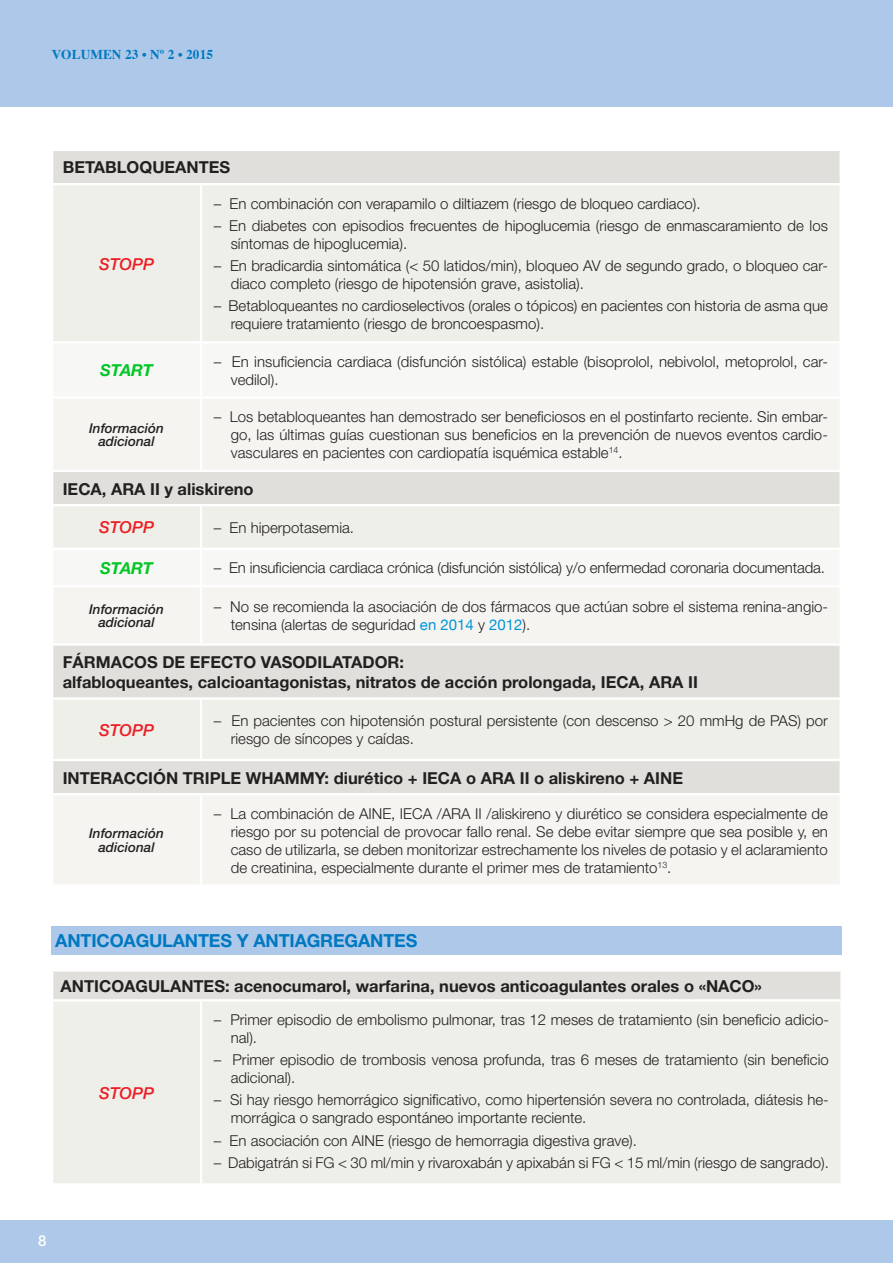
<style>
.page{position:relative;width:893px;height:1263px;background:#fff}
.page>*{position:absolute;margin:0;border:0;box-sizing:border-box;transform-origin:0 0}
.t1{font:700 18px "Helvetica Neue LT Std";letter-spacing:-.01em;color:#0079c1}
.t2{font:700 16.5px/19.8px "Helvetica Neue";color:#231f20}
.t3{font:italic 500 16.5px "Helvetica Neue";color:#ed1d24}
.t4{font:italic 700 16.5px "Helvetica Neue";letter-spacing:-.01em;color:#00c724}
.t5{font:300 15px/18px "Helvetica Neue";color:#231f20}
.t6{font:500 15px "Helvetica Neue";color:#fff}
.t7{font:italic 500 13.5px/13.5px "Helvetica Neue";color:#231f20;text-align:center}
.t8{font:700 13.5px "Times";letter-spacing:.01em;color:#0079c1}
.s1{font-weight:400;color:#0095da}
</style>
<div class="page">
<div style="left:0;top:0;width:893px;height:106px;background:#adc8e9"></div>
<div style="left:0;top:1220px;width:893px;height:43px;background:#adc8e9"></div>
<div style="left:53px;top:151px;width:786px;height:32px;background:#e1dfdc"></div>
<div style="left:53px;top:185px;width:786px;height:156px;background:#efefea"></div>
<svg style="left:53px;top:399px;width:786px;height:485px;fill:#f5f4f1"></svg>
<hr style="left:200px;top:185px;width:2px;height:156px;background:#fff">
<hr style="left:200px;top:506px;width:2px;height:42px;background:#fff">
<hr style="left:200px;top:700px;width:2px;height:59px;background:#fff">
<hr style="left:200px;top:399px;width:2px;height:71px;background:#fff">
<hr style="left:200px;top:587px;width:2px;height:56px;background:#fff">
<hr style="left:200px;top:795px;width:2px;height:89px;background:#fff">
<hr style="left:51px;top:470px;width:150px;height:2px;background:#fff">
<hr style="left:201px;top:470px;width:641px;height:2px;background:#fff">
<hr style="left:51px;top:504px;width:150px;height:2px;background:#fff">
<hr style="left:201px;top:504px;width:641px;height:2px;background:#fff">
<hr style="left:51px;top:643px;width:150px;height:3px;background:#fff">
<hr style="left:201px;top:643px;width:641px;height:3px;background:#fff">
<hr style="left:51px;top:697px;width:150px;height:3px;background:#fff">
<hr style="left:201px;top:697px;width:641px;height:3px;background:#fff">
<hr style="left:51px;top:759px;width:150px;height:2px;background:#fff">
<hr style="left:201px;top:759px;width:641px;height:2px;background:#fff">
<hr style="left:51px;top:793px;width:150px;height:2px;background:#fff">
<hr style="left:201px;top:793px;width:641px;height:2px;background:#fff">
<hr style="left:51px;top:548px;width:150px;height:2px;background:#fff">
<hr style="left:51px;top:585px;width:150px;height:2px;background:#fff">
<hr style="left:201px;top:548px;width:641px;height:2px;background:#fff">
<hr style="left:200px;top:550px;width:2px;height:35px;background:#fff">
<hr style="left:201px;top:585px;width:641px;height:2px;background:#fff">
<div style="left:51px;top:927px;width:791px;height:28px;background:#adc8e9"></div>
<div style="left:52px;top:970px;width:790px;height:30px;background:#e1dfdc"></div>
<div style="left:53px;top:1001px;width:787px;height:182px;background:#efefea"></div>
<hr style="left:200px;top:1001px;width:2px;height:182px;background:#fff">
<hr style="left:51px;top:969px;width:150px;height:2px;background:#fff">
<hr style="left:51px;top:971px;width:2px;height:28px;background:#fff">
<hr style="left:201px;top:969px;width:642px;height:2px;background:#fff">
<hr style="left:840px;top:971px;width:3px;height:28px;background:#fff">
<hr style="left:51px;top:999px;width:150px;height:2px;background:#fff">
<hr style="left:201px;top:999px;width:642px;height:2px;background:#fff">
<p class="t8" style="left:52px;top:42px;width:163px">VOLUMEN 23 • Nº 2 • 2015</p>
<p class="t2" style="left:63px;top:157px;width:169px">BETABLOQUEANTES</p>
<p class="t3" style="left:99px;top:254px;width:57px">STOPP</p>
<p class="t5" style="left:214px;top:194px;width:488px">– En combinación con verapamilo o diltiazem (riesgo de bloqueo cardiaco).</p>
<p class="t5" style="left:231px;top:216px;width:599px;text-indent:-17px">– En diabetes con episodios frecuentes de hipoglucemia (riesgo de enmascaramiento de los síntomas de hipoglucemia).</p>
<p class="t5" style="left:231px;top:257px;width:599px;text-indent:-17px">– En bradicardia sintomática (&lt; 50 latidos/min), bloqueo AV de segundo grado, o bloqueo car&shy;diaco completo (riesgo de hipotensión grave, asistolia).</p>
<p class="t5" style="left:231px;top:297px;width:599px;text-indent:-17px">– Betabloqueantes no cardioselectivos (orales o tópicos) en pacientes con historia de asma que requiere tratamiento (riesgo de broncoespasmo).</p>
<p class="t4" style="left:100px;top:360px;width:54px">START</p>
<p class="t5" style="left:231px;top:352px;width:599px;text-indent:-17px">– En insuficiencia cardiaca (disfunción sistólica) estable (bisoprolol, nebivolol, metoprolol, car&shy;vedilol).</p>
<p class="t7" style="left:89px;top:421px;width:76px">Información adicional</p>
<p class="t5" style="left:231px;top:407px;width:599px;text-align:justify;text-indent:-17px">– Los betabloqueantes han demostrado ser beneficiosos en el postinfarto reciente. Sin embar&shy;go, las últimas guías cuestionan sus beneficios en la prevención de nuevos eventos cardio&shy;vasculares en pacientes con cardiopatía isquémica estable<sup>14</sup>.</p>
<p class="t2" style="left:63px;top:478px;width:192px">IECA, ARA II y aliskireno</p>
<p class="t3" style="left:99px;top:518px;width:57px">STOPP</p>
<p class="t5" style="left:214px;top:518px;width:142px">– En hiperpotasemia.</p>
<p class="t4" style="left:100px;top:558px;width:54px">START</p>
<p class="t5" style="left:214px;top:559px;width:613px">– En insuficiencia cardiaca crónica (disfunción sistólica) y/o enfermedad coronaria documentada.</p>
<p class="t7" style="left:89px;top:602px;width:76px">Información adicional</p>
<p class="t5" style="left:231px;top:598px;width:599px;text-indent:-17px">– No se recomienda la asociación de dos fármacos que actúan sobre el sistema renina-angio&shy;tensina (alertas de seguridad <span class="s1">en 2014</span> y <span class="s1">2012</span>).</p>
<p class="t2" style="left:63px;top:652px;width:637px">FÁRMACOS DE EFECTO VASODILATADOR:<br>alfabloqueantes, calcioantagonistas, nitratos de acción prolongada, IECA, ARA II</p>
<p class="t3" style="left:99px;top:720px;width:57px">STOPP</p>
<p class="t5" style="left:231px;top:711px;width:599px;text-indent:-17px">– En pacientes con hipotensión postural persistente (con descenso &gt; 20 mmHg de PAS) por riesgo de síncopes y caídas.</p>
<p class="t2" style="left:63px;top:767px;width:622px">INTERACCIÓN TRIPLE WHAMMY: diurético + IECA o ARA II o aliskireno + AINE</p>
<p class="t7" style="left:89px;top:827px;width:76px">Información adicional</p>
<p class="t5" style="left:231px;top:804px;width:599px;text-align:justify;text-indent:-17px">– La combinación de AINE, IECA /ARA II /aliskireno y diurético se considera especialmente de riesgo por su potencial de provocar fallo renal. Se debe evitar siempre que sea posible y, en caso de utilizarla, se deben monitorizar estrechamente los niveles de potasio y el aclaramiento de creatinina, especialmente durante el primer mes de tratamiento<sup>13</sup>.</p>
<p class="t1" style="left:55px;top:930px;width:364px">ANTICOAGULANTES Y ANTIAGREGANTES</p>
<p class="t2" style="left:61px;top:976px;width:703px">ANTICOAGULANTES: acenocumarol, warfarina, nuevos anticoagulantes orales o «NACO»</p>
<p class="t3" style="left:99px;top:1083px;width:57px">STOPP</p>
<p class="t6" style="left:38px;top:1231px;width:10px">8</p>
<p class="t5" style="left:231px;top:1010px;width:600px;text-indent:-17px">– Primer episodio de embolismo pulmonar, tras 12 meses de tratamiento (sin beneficio adicio&shy;nal).</p>
<p class="t5" style="left:231px;top:1050px;width:600px;text-indent:-17px">– Primer episodio de trombosis venosa profunda, tras 6 meses de tratamiento (sin beneficio adicional).</p>
<p class="t5" style="left:231px;top:1091px;width:599px;text-indent:-17px">– Si hay riesgo hemorrágico significativo, como hipertensión severa no controlada, diátesis he&shy;morrágica o sangrado espontáneo importante reciente.</p>
<p class="t5" style="left:214px;top:1131px;width:425px">– En asociación con AINE (riesgo de hemorragia digestiva grave).</p>
<p class="t5" style="left:214px;top:1153px;width:617px">– Dabigatrán si FG &lt; 30 ml/min y rivaroxabán y apixabán si FG &lt; 15 ml/min (riesgo de sangrado).</p>
</div>
